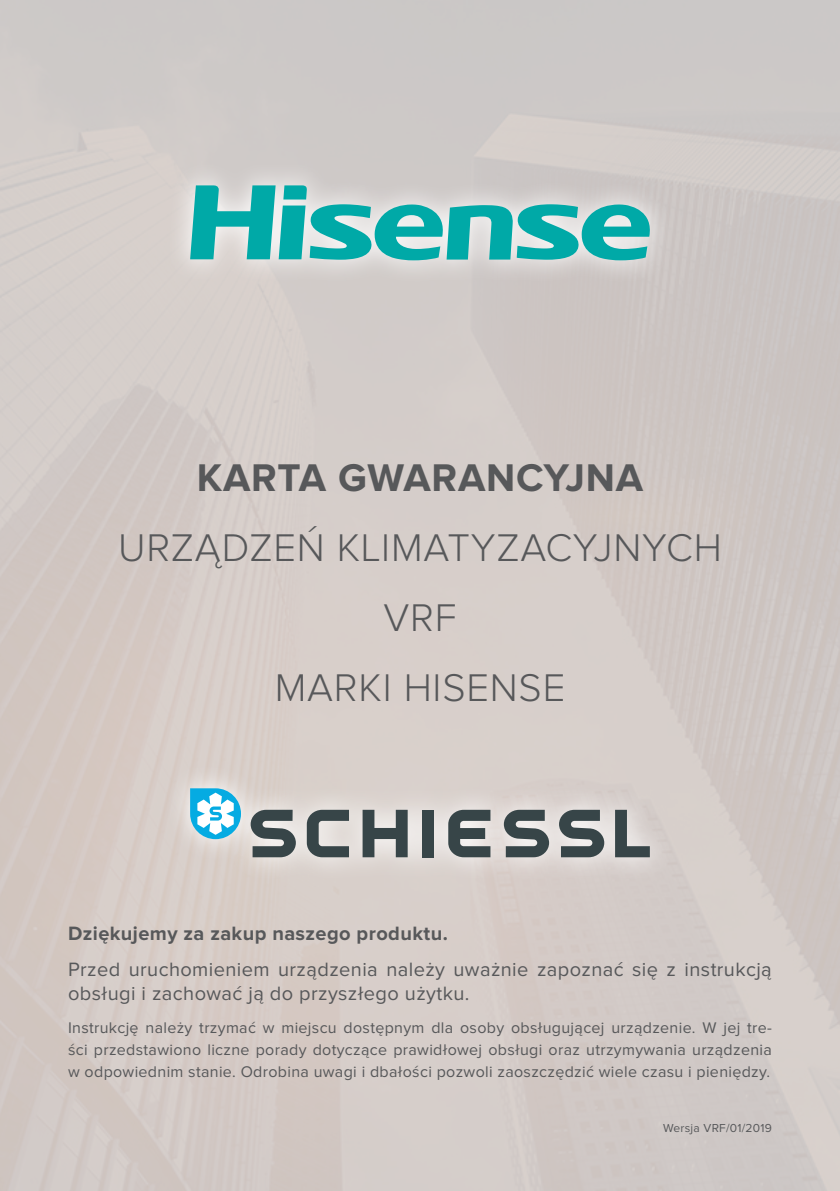
<style>
.page{position:relative;width:840px;height:1191px;background:#fff}
.page>*{position:absolute;margin:0;border:0;box-sizing:border-box;transform-origin:0 0}
.t1{font:300 40px/70px "Proxima Nova";letter-spacing:.02em;color:#57585a;text-align:center}
.t2{font:700 40px "Proxima Nova";letter-spacing:.02em;color:#57585a}
.t3{font:20px/24px "Proxima Nova";letter-spacing:.02em;color:#57585a}
.t4{font:700 20px "Proxima Nova";letter-spacing:.02em;color:#57585a}
.t5{font:16px/22px "Proxima Nova";letter-spacing:.02em;color:#57585a;text-align:justify}
.t6{font:12px "Proxima Nova";letter-spacing:.02em;color:#57585a}
</style>
<div class="page">
<div style="left:165px;top:763px;width:509px;height:119px;background:#fff;opacity:.94"></div>
<svg style="left:190px;top:788px;width:51px;height:51px"></svg>
<svg style="left:362px;top:810px;width:45px;height:47px;background:#798081"></svg>
<div style="left:421px;top:809px;width:12px;height:48px;background:#374548"></div>
<svg style="left:614px;top:810px;width:35px;height:47px;background:#8d9091"></svg>
<svg style="left:306px;top:810px;width:43px;height:47px;background:#848989"></svg>
<svg style="left:448px;top:810px;width:42px;height:47px;background:#6c7476"></svg>
<svg style="left:250px;top:809px;width:46px;height:48px;background:#777f7f"></svg>
<svg style="left:558px;top:809px;width:46px;height:48px;background:#787f81"></svg>
<svg style="left:503px;top:809px;width:45px;height:48px;background:#767d7e"></svg>
<div style="left:165px;top:161px;width:509px;height:124px;background:#fff;opacity:.94"></div>
<svg style="left:190px;top:185px;width:459px;height:75px;background:#6ec2c0"></svg>
<h1 class="t2" style="left:197px;top:459px;width:447px">KARTA GWARANCYJNA</h1>
<h1 class="t1" style="left:118px;top:514px;width:605px">URZĄDZEŃ KLIMATYZACYJNYCH<br>VRF<br>MARKI HISENSE</h1>
<p class="t4" style="left:68px;top:924px;width:381px">Dziękujemy za zakup naszego produktu.</p>
<p class="t3" style="left:68px;top:957px;width:704px">Przed uruchomieniem urządzenia należy uważnie zapoznać się z instrukcją obsługi i zachować ją do przyszłego użytku.</p>
<p class="t5" style="left:68px;top:1017px;width:705px">Instrukcję należy trzymać w miejscu dostępnym dla osoby obsługującej urządzenie. W jej tre&shy;ści przedstawiono liczne porady dotyczące prawidłowej obsługi oraz utrzymywania urządzenia w odpowiednim stanie. Odrobina uwagi i dbałości pozwoli zaoszczędzić wiele czasu i pieniędzy.</p>
<p class="t6" style="left:662px;top:1123px;width:110px">Wersja VRF/01/2019</p>
</div>
